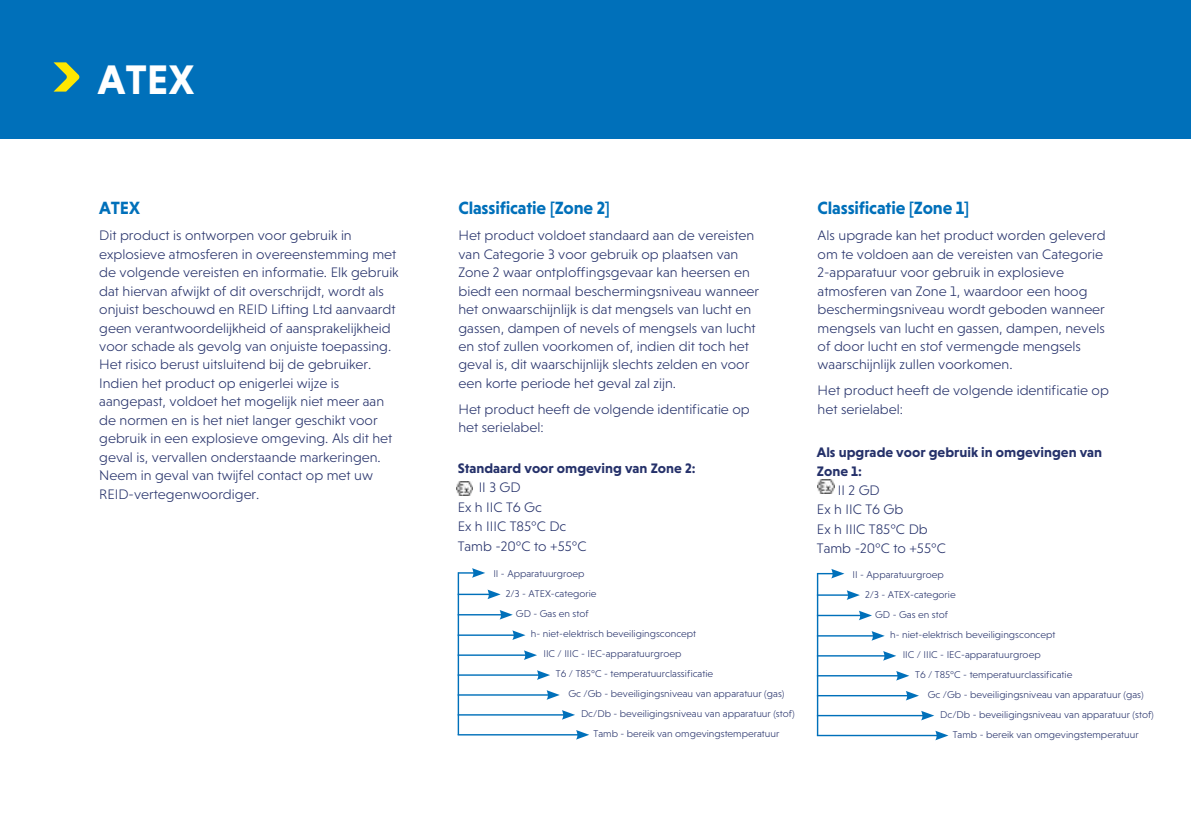
<style>
.page{position:relative;width:1191px;height:840px;background:#fff}
.page>*{position:absolute;margin:0;border:0;box-sizing:border-box;transform-origin:0 0}
.t1{font:700 42px "Niveau Grotesk";color:#fff}
.t2{font:700 18px "Niveau Grotesk";letter-spacing:-.01em;color:#0070ba}
.t3{font:300 14px/18.4px "Niveau Grotesk";color:#25316a}
.t4{font:700 14px/18.4px "Niveau Grotesk";color:#25316a}
.t5{font:300 10px "Niveau Grotesk";color:#25316a}
</style>
<div class="page">
<div style="left:0;top:0;width:1191px;height:138px;background:#0070ba"></div>
<svg style="left:54px;top:62px;width:26px;height:30px"></svg>
<hr style="left:817px;top:654px;width:69px;height:2px;background:#0070ba">
<svg style="left:883px;top:651px;width:13px;height:9px"></svg>
<hr style="left:817px;top:614px;width:45px;height:2px;background:#0070ba">
<svg style="left:858px;top:610px;width:14px;height:10px"></svg>
<hr style="left:817px;top:634px;width:57px;height:2px;background:#0070ba">
<svg style="left:871px;top:631px;width:13px;height:9px"></svg>
<hr style="left:817px;top:594px;width:32px;height:1px;background:#0070ba">
<svg style="left:846px;top:590px;width:14px;height:9px"></svg>
<svg style="left:818px;top:569px;width:26px;height:9px"></svg>
<hr style="left:817px;top:734px;width:121px;height:1px;background:#0070ba">
<svg style="left:935px;top:730px;width:13px;height:10px"></svg>
<hr style="left:817px;top:714px;width:107px;height:2px;background:#0070ba">
<svg style="left:921px;top:710px;width:13px;height:10px"></svg>
<hr style="left:817px;top:694px;width:92px;height:2px;background:#0070ba">
<svg style="left:905px;top:691px;width:14px;height:9px"></svg>
<hr style="left:817px;top:674px;width:82px;height:2px;background:#0070ba">
<svg style="left:896px;top:671px;width:13px;height:9px"></svg>
<hr style="left:817px;top:572px;width:1px;height:163px;background:#0070ba">
<img style="left:817px;top:479px;width:17px;height:14px">
<img style="left:456px;top:481px;width:17px;height:14px">
<hr style="left:458px;top:654px;width:69px;height:1px;background:#0070ba">
<svg style="left:524px;top:650px;width:13px;height:9px"></svg>
<hr style="left:458px;top:613px;width:45px;height:2px;background:#0070ba">
<svg style="left:499px;top:610px;width:14px;height:9px"></svg>
<hr style="left:458px;top:634px;width:57px;height:1px;background:#0070ba">
<svg style="left:512px;top:630px;width:13px;height:9px"></svg>
<hr style="left:458px;top:593px;width:32px;height:1px;background:#0070ba">
<svg style="left:487px;top:589px;width:13px;height:10px"></svg>
<svg style="left:459px;top:568px;width:26px;height:9px"></svg>
<hr style="left:458px;top:733px;width:121px;height:2px;background:#0070ba">
<svg style="left:576px;top:730px;width:13px;height:9px"></svg>
<hr style="left:458px;top:713px;width:107px;height:2px;background:#0070ba">
<svg style="left:562px;top:710px;width:13px;height:9px"></svg>
<hr style="left:458px;top:693px;width:91px;height:2px;background:#0070ba">
<svg style="left:546px;top:690px;width:14px;height:9px"></svg>
<hr style="left:458px;top:674px;width:82px;height:1px;background:#0070ba">
<svg style="left:537px;top:670px;width:13px;height:9px"></svg>
<hr style="left:458px;top:572px;width:1px;height:162px;background:#0070ba">
<h1 class="t1" style="left:98px;top:55px;width:98px">ATEX</h1>
<p class="t2" style="left:99px;top:198px;width:42px">ATEX</p>
<p class="t3" style="left:99px;top:226px;width:301px">Dit product is ontworpen voor gebruik in explosieve atmosferen in overeenstemming met de volgende vereisten en informatie. Elk gebruik dat hiervan afwijkt of dit overschrijdt, wordt als onjuist beschouwd en REID Lifting Ltd aanvaardt geen verantwoordelijkheid of aansprakelijkheid voor schade als gevolg van onjuiste toepassing.<br>Het risico berust uitsluitend bij de gebruiker.<br>Indien het product op enigerlei wijze is aangepast, voldoet het mogelijk niet meer aan de normen en is het niet langer geschikt voor gebruik in een explosieve omgeving. Als dit het geval is, vervallen onderstaande markeringen.<br>Neem in geval van twijfel contact op met uw REID-vertegenwoordiger.</p>
<p class="t2" style="left:458px;top:198px;width:153px">Classificatie [Zone 2]</p>
<p class="t3" style="left:458px;top:226px;width:302px">Het product voldoet standaard aan de vereisten van Categorie 3 voor gebruik op plaatsen van Zone 2 waar ontploffingsgevaar kan heersen en biedt een normaal beschermingsniveau wanneer het onwaarschijnlijk is dat mengsels van lucht en gassen, dampen of nevels of mengsels van lucht en stof zullen voorkomen of, indien dit toch het geval is, dit waarschijnlijk slechts zelden en voor een korte periode het geval zal zijn.</p>
<p class="t3" style="left:458px;top:399px;width:293px">Het product heeft de volgende identificatie op het serielabel:</p>
<p class="t4" style="left:458px;top:458px;width:239px">Standaard voor omgeving van Zone 2:</p>
<p class="t3" style="left:458px;top:477px;width:130px;line-height:19.4px;text-indent:21px">II 3 GD<br>Ex h IIC T6 Gc<br>Ex h IIIC T85°C Dc<br>Tamb -20°C to +55°C</p>
<p class="t5" style="left:493px;top:567px;width:93px">II - Apparatuurgroep</p>
<p class="t5" style="left:506px;top:587px;width:92px">2/3 - ATEX-categorie</p>
<p class="t5" style="left:516px;top:607px;width:74px">GD - Gas en stof</p>
<p class="t5" style="left:531px;top:627px;width:167px">h- niet-elektrisch beveiligingsconcept</p>
<p class="t5" style="left:543px;top:647px;width:139px">IIC / IIIC - IEC-apparatuurgroep</p>
<p class="t5" style="left:556px;top:667px;width:159px">T6 / T85°C - temperatuurclassificatie</p>
<p class="t5" style="left:568px;top:687px;width:217px">Gc /Gb - beveiligingsniveau van apparatuur (gas)</p>
<p class="t5" style="left:581px;top:707px;width:215px">Dc/Db - beveiligingsniveau van apparatuur (stof)</p>
<p class="t5" style="left:593px;top:727px;width:187px">Tamb - bereik van omgevingstemperatuur</p>
<p class="t2" style="left:817px;top:198px;width:153px">Classificatie [Zone 1]</p>
<p class="t3" style="left:817px;top:226px;width:289px">Als upgrade kan het product worden geleverd om te voldoen aan de vereisten van Categorie 2-apparatuur voor gebruik in explosieve atmosferen van Zone 1, waardoor een hoog beschermingsniveau wordt geboden wanneer mengsels van lucht en gassen, dampen, nevels of door lucht en stof vermengde mengsels waarschijnlijk zullen voorkomen.</p>
<p class="t3" style="left:817px;top:381px;width:293px">Het product heeft de volgende identificatie op het serielabel:</p>
<p class="t4" style="left:817px;top:443px;width:287px">Als upgrade voor gebruik in omgevingen van<br>Zone 1:</p>
<p class="t3" style="left:817px;top:480px;width:130px;line-height:19.4px;text-indent:21px">II 2 GD<br>Ex h IIC T6 Gb<br>Ex h IIIC T85°C Db<br>Tamb -20°C to +55°C</p>
<p class="t5" style="left:852px;top:568px;width:93px">II - Apparatuurgroep</p>
<p class="t5" style="left:865px;top:588px;width:92px">2/3 - ATEX-categorie</p>
<p class="t5" style="left:875px;top:608px;width:74px">GD - Gas en stof</p>
<p class="t5" style="left:890px;top:628px;width:167px">h- niet-elektrisch beveiligingsconcept</p>
<p class="t5" style="left:902px;top:648px;width:139px">IIC / IIIC - IEC-apparatuurgroep</p>
<p class="t5" style="left:915px;top:668px;width:159px">T6 / T85°C - temperatuurclassificatie</p>
<p class="t5" style="left:927px;top:688px;width:217px">Gc /Gb - beveiligingsniveau van apparatuur (gas)</p>
<p class="t5" style="left:940px;top:708px;width:215px">Dc/Db - beveiligingsniveau van apparatuur (stof)</p>
<p class="t5" style="left:952px;top:728px;width:187px">Tamb - bereik van omgevingstemperatuur</p>
</div>
